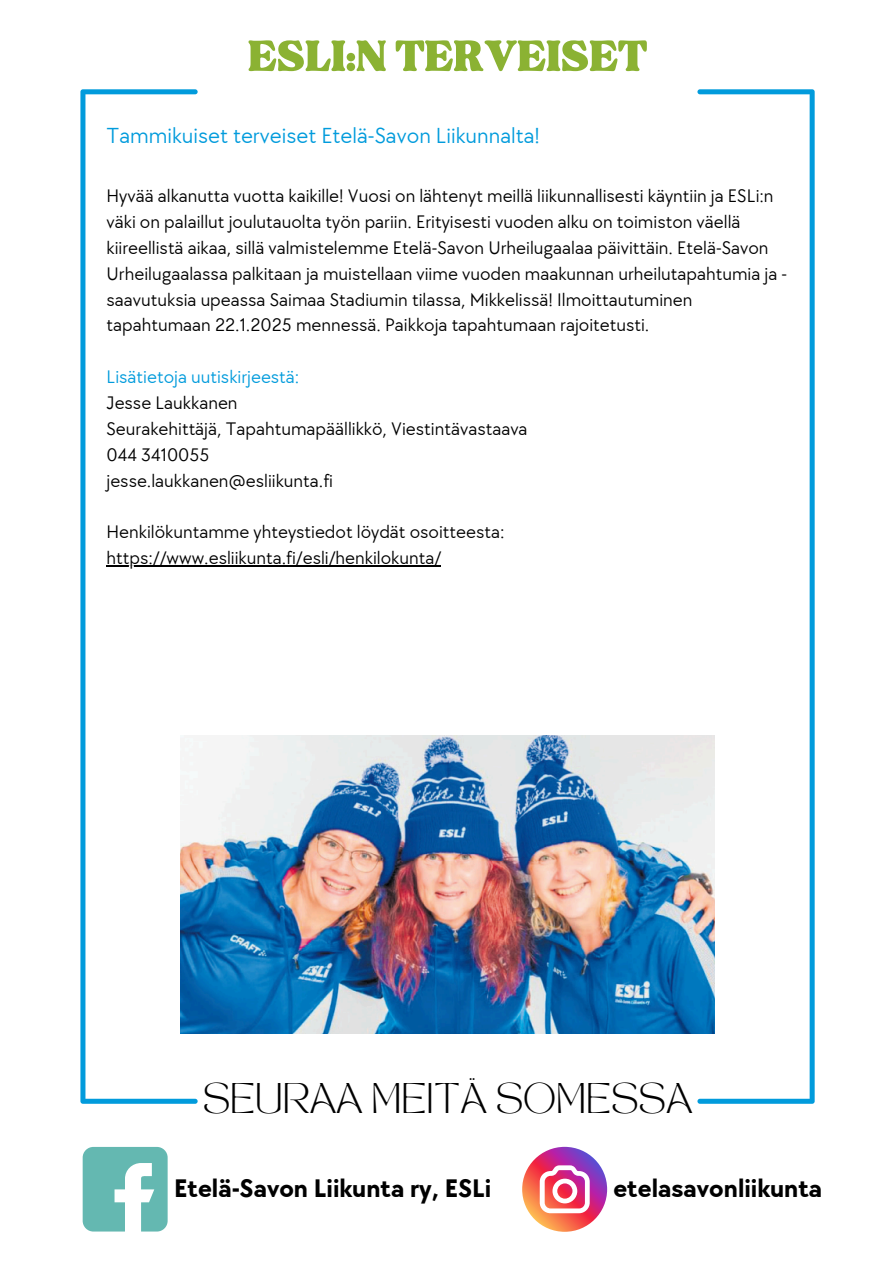
<style>
.page{position:relative;width:893px;height:1263px;background:#fff}
.page>*{position:absolute;margin:0;border:0;box-sizing:border-box;transform-origin:0 0}
.t1{font:60px "TAN Tangkiwood Display";color:#8bb233}
.t2{font:30px "TAN MONCHERI Regular";color:#000}
.t3{font:700 26.25px "TT Chocolates";color:#000}
.t4{font:22.5px "TT Chocolates";color:#019bdc}
.t5{font:18.75px/25.9px "TT Chocolates";color:#000}
.t6{font:18.75px "TT Chocolates";color:#019bdc}
</style>
<div class="page">
<svg style="left:80px;top:89px;width:118px;height:1014px"></svg>
<svg style="left:697px;top:89px;width:117px;height:1014px"></svg>
<img style="left:181px;top:736px;width:533px;height:297px">
<svg style="left:83px;top:1147px;width:85px;height:84px"></svg>
<svg style="left:522px;top:1147px;width:85px;height:85px"></svg>
<hr style="left:106px;top:565px;width:335px;height:2px;background:#000">
<p class="t1" style="left:248px;top:34px;width:401px">ESLI:N TERVEISET</p>
<h1 class="t4" style="left:106px;top:123px;width:435px">Tammikuiset terveiset Etelä-Savon Liikunnalta!</h1>
<p class="t5" style="left:106px;top:183px;width:682px">Hyvää alkanutta vuotta kaikille! Vuosi on lähtenyt meillä liikunnallisesti käyntiin ja ESLi:n väki on palaillut joulutauolta työn pariin. Erityisesti vuoden alku on toimiston väellä kiireellistä aikaa, sillä valmistelemme Etelä-Savon Urheilugaalaa päivittäin. Etelä-Savon Urheilugaalassa palkitaan ja muistellaan viime vuoden maakunnan urheilutapahtumia ja - saavutuksia upeassa Saimaa Stadiumin tilassa, Mikkelissä! Ilmoittautuminen tapahtumaan 22.1.2025 mennessä. Paikkoja tapahtumaan rajoitetusti.</p>
<h4 class="t6" style="left:106px;top:366px;width:194px">Lisätietoja uutiskirjeestä:</h4>
<p class="t5" style="left:106px;top:390px;width:133px">Jesse Laukkanen</p>
<p class="t5" style="left:106px;top:416px;width:422px">Seurakehittäjä, Tapahtumapäällikkö, Viestintävastaava</p>
<p class="t5" style="left:106px;top:442px;width:105px">044 3410055</p>
<p class="t5" style="left:106px;top:468px;width:228px">jesse.laukkanen@esliikunta.fi</p>
<p class="t5" style="left:106px;top:520px;width:399px">Henkilökuntamme yhteystiedot löydät osoitteesta:</p>
<p class="t5" style="left:106px;top:546px;width:336px">https://www.esliikunta.fi/esli/henkilokunta/</p>
<p class="t2" style="left:203px;top:1082px;width:491px">SEURAA MEITÄ SOMESSA</p>
<p class="t3" style="left:174px;top:1173px;width:319px">Etelä-Savon Liikunta ry, ESLi</p>
<h2 class="t3" style="left:613px;top:1173px;width:210px">etelasavonliikunta</h2>
</div>
